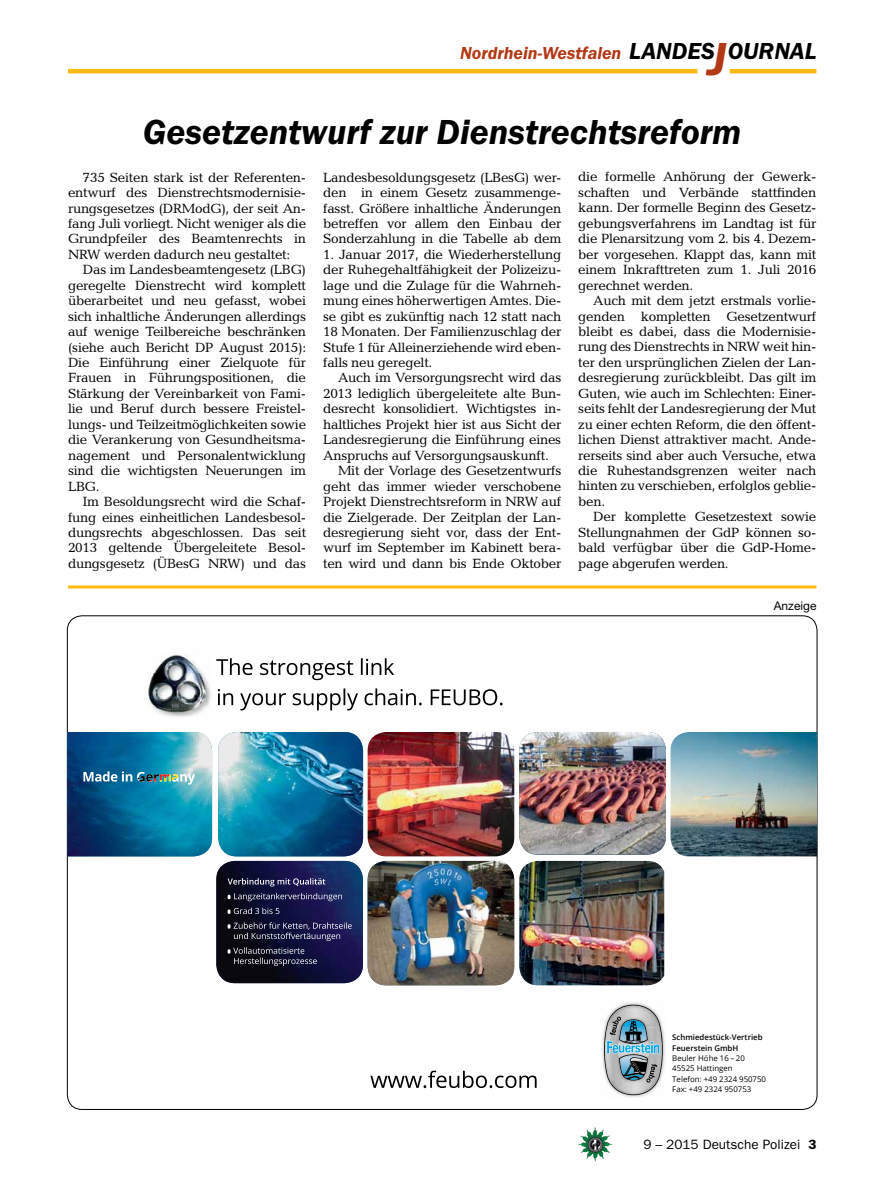
<style>
.page{position:relative;width:893px;height:1191px;background:#fff}
.page>*{position:absolute;margin:0;border:0;box-sizing:border-box;transform-origin:0 0}
.t1{font:italic 600 36px "Franklin Gothic Itc T";color:#000}
.t2{font:italic 600 24px "Franklin Gothic Itc T";color:#000}
.t3{font:italic 600 18px "Franklin Gothic Itc T";color:#b33916}
.t4{font:13.5px/15.5px "Candida";letter-spacing:-.02em;color:#000;text-align:justify}
.t5{font:13.5px "Franklin Gothic";color:#000}
.t6{font:12px "Helvetica Neue";color:#000}
.t7{font:7.8px/10.5px "Open Sans";color:#000}
.t8{font:600 7.8px/10.5px "Open Sans";color:#000}
.s1{font-size:48px;color:#b33916}
.s2{font-weight:600}
</style>
<div class="page">
<img style="left:578px;top:1127px;width:17px;height:25px">
<hr style="left:730px;top:69px;width:86px;height:4px;background:#fdb913">
<hr style="left:68px;top:69px;width:629px;height:4px;background:#fdb913">
<img style="left:602px;top:1002px;width:63px;height:96px">
<svg style="left:604px;top:1004px;width:59px;height:91px;background:#99a9b0"></svg>
<svg style="left:370px;top:1070px;width:167px;height:18px"></svg>
<img style="left:157px;top:678px;width:54px;height:39px">
<img style="left:147px;top:654px;width:59px;height:58px">
<svg style="left:218px;top:688px;width:285px;height:22px"></svg>
<svg style="left:216px;top:658px;width:178px;height:22px"></svg>
<img style="left:519px;top:861px;width:145px;height:124px">
<img style="left:368px;top:732px;width:146px;height:124px">
<img style="left:670px;top:732px;width:147px;height:124px">
<img style="left:368px;top:861px;width:146px;height:124px">
<img style="left:519px;top:732px;width:147px;height:122px">
<img style="left:67px;top:732px;width:296px;height:124px">
<img style="left:216px;top:861px;width:147px;height:122px">
<svg style="left:228px;top:878px;width:97px;height:8px"></svg>
<svg style="left:228px;top:893px;width:114px;height:8px"></svg>
<svg style="left:228px;top:907px;width:51px;height:7px"></svg>
<svg style="left:228px;top:922px;width:124px;height:19px;background:#353456"></svg>
<svg style="left:228px;top:947px;width:89px;height:19px;background:#303044"></svg>
<hr style="left:68px;top:585px;width:748px;height:3px;background:#fdb913">
<h3 class="t3" style="left:460px;top:42px;width:163px">Nordrhein-Westfalen</h3>
<h2 class="t2" style="left:629px;top:37px;width:189px">LANDES<span class="s1">J</span>OURNAL</h2>
<h1 class="t1" style="left:143px;top:111px;width:600px">Gesetzentwurf zur Dienstrechtsreform</h1>
<p class="t4" style="left:323px;top:169px;width:240px">Landesbesoldungsgesetz (LBesG) wer&shy;den in einem Gesetz zusammenge&shy;fasst. Größere inhaltliche Änderungen betreffen vor allem den Einbau der Sonderzahlung in die Tabelle ab dem</p>
<p class="t4" style="left:323px;top:247px;width:240px">1. Januar 2017, die Wiederherstellung der Ruhegehaltfähigkeit der Polizeizu&shy;lage und die Zulage für die Wahrneh&shy;mung eines höherwertigen Amtes. Die&shy;se gibt es zukünftig nach 12 statt nach 18 Monaten. Der Familienzuschlag der Stufe 1 für Alleinerziehende wird eben&shy;falls neu geregelt.</p>
<p class="t4" style="left:338px;top:370px;width:225px">Auch im Versorgungsrecht wird das</p>
<p class="t4" style="left:323px;top:386px;width:240px">2013 lediglich übergeleitete alte Bun-</p>
<p class="t4" style="left:323px;top:401px;width:240px">desrecht konsolidiert. Wichtigstes in-</p>
<p class="t4" style="left:323px;top:416px;width:240px">haltliches Projekt hier ist aus Sicht der</p>
<p class="t4" style="left:323px;top:432px;width:240px">Landesregierung die Einführung eines</p>
<p class="t4" style="left:323px;top:447px;width:227px">Anspruchs auf Versorgungsauskunft.</p>
<p class="t4" style="left:338px;top:463px;width:225px">Mit der Vorlage des Gesetzentwurfs</p>
<p class="t4" style="left:323px;top:478px;width:240px">geht das immer wieder verschobene</p>
<p class="t4" style="left:323px;top:494px;width:240px">Projekt Dienstrechtsreform in NRW auf</p>
<p class="t4" style="left:323px;top:509px;width:240px">die Zielgerade. Der Zeitplan der Lan-</p>
<p class="t4" style="left:323px;top:525px;width:240px">desregierung sieht vor, dass der Ent-</p>
<p class="t4" style="left:323px;top:540px;width:240px">wurf im September im Kabinett bera-</p>
<p class="t4" style="left:323px;top:555px;width:240px">ten wird und dann bis Ende Oktober</p>
<p class="t4" style="left:578px;top:169px;width:240px">die formelle Anhörung der Gewerk&shy;schaften und Verbände stattfinden kann. Der formelle Beginn des Gesetz&shy;gebungsverfahrens im Landtag ist für die Plenarsitzung vom 2. bis 4. Dezem&shy;ber vorgesehen. Klappt das, kann mit einem Inkrafttreten zum 1. Juli 2016 gerechnet werden.</p>
<p class="t4" style="left:578px;top:293px;width:240px;text-indent:15px">Auch mit dem jetzt erstmals vorlie&shy;genden kompletten Gesetzentwurf bleibt es dabei, dass die Modernisie&shy;rung des Dienstrechts in NRW weit hin&shy;ter den ursprünglichen Zielen der Lan&shy;desregierung zurückbleibt. Das gilt im Guten, wie auch im Schlechten: Einer&shy;seits fehlt der Landesregierung der Mut zu einer echten Reform, die den öffent&shy;lichen Dienst attraktiver macht. Ande&shy;rerseits sind aber auch Versuche, etwa die Ruhestandsgrenzen weiter nach hinten zu verschieben, erfolglos geblie&shy;ben.</p>
<p class="t4" style="left:578px;top:509px;width:240px;text-indent:15px">Der komplette Gesetzestext sowie Stellungnahmen der GdP können so&shy;bald verfügbar über die GdP-Home&shy;page abgerufen werden.</p>
<p class="t6" style="left:774px;top:598px;width:44px">Anzeige</p>
<p class="t4" style="left:68px;top:169px;width:240px;text-indent:15px">735 Seiten stark ist der Referenten&shy;entwurf des Dienstrechtsmodernisie&shy;rungsgesetzes (DRModG), der seit An&shy;fang Juli vorliegt. Nicht weniger als die Grundpfeiler des Beamtenrechts in NRW werden dadurch neu gestaltet:</p>
<p class="t4" style="left:68px;top:262px;width:240px;text-indent:15px">Das im Landesbeamtengesetz (LBG) geregelte Dienstrecht wird komplett überarbeitet und neu gefasst, wobei sich inhaltliche Änderungen allerdings auf wenige Teilbereiche beschränken (siehe auch Bericht DP August 2015):<br>Die Einführung einer Zielquote für Frauen in Führungspositionen, die Stärkung der Vereinbarkeit von Fami&shy;lie und Beruf durch bessere Freistel&shy;lungs- und Teilzeitmöglichkeiten sowie die Verankerung von Gesundheitsma&shy;nagement und Personalentwicklung sind die wichtigsten Neuerungen im LBG.</p>
<p class="t4" style="left:68px;top:494px;width:240px;text-indent:15px">Im Besoldungsrecht wird die Schaf&shy;fung eines einheitlichen Landesbesol&shy;dungsrechts abgeschlossen. Das seit 2013 geltende Übergeleitete Besol&shy;dungsgesetz (ÜBesG NRW) und das</p>
<p class="t8" style="left:672px;top:1031px;width:92px">Schmiedestück-Vertrieb<br>Feuerstein GmbH</p>
<p class="t7" style="left:672px;top:1052px;width:95px">Beuler Höhe 16 – 20<br>45525 Hattingen<br>Telefon: +49 2324 950750<br>Fax: +49 2324 950753</p>
<p class="t5" style="left:643px;top:1136px;width:175px">9 – 2015 Deutsche Polizei <span class="s2">3</span></p>
</div>
